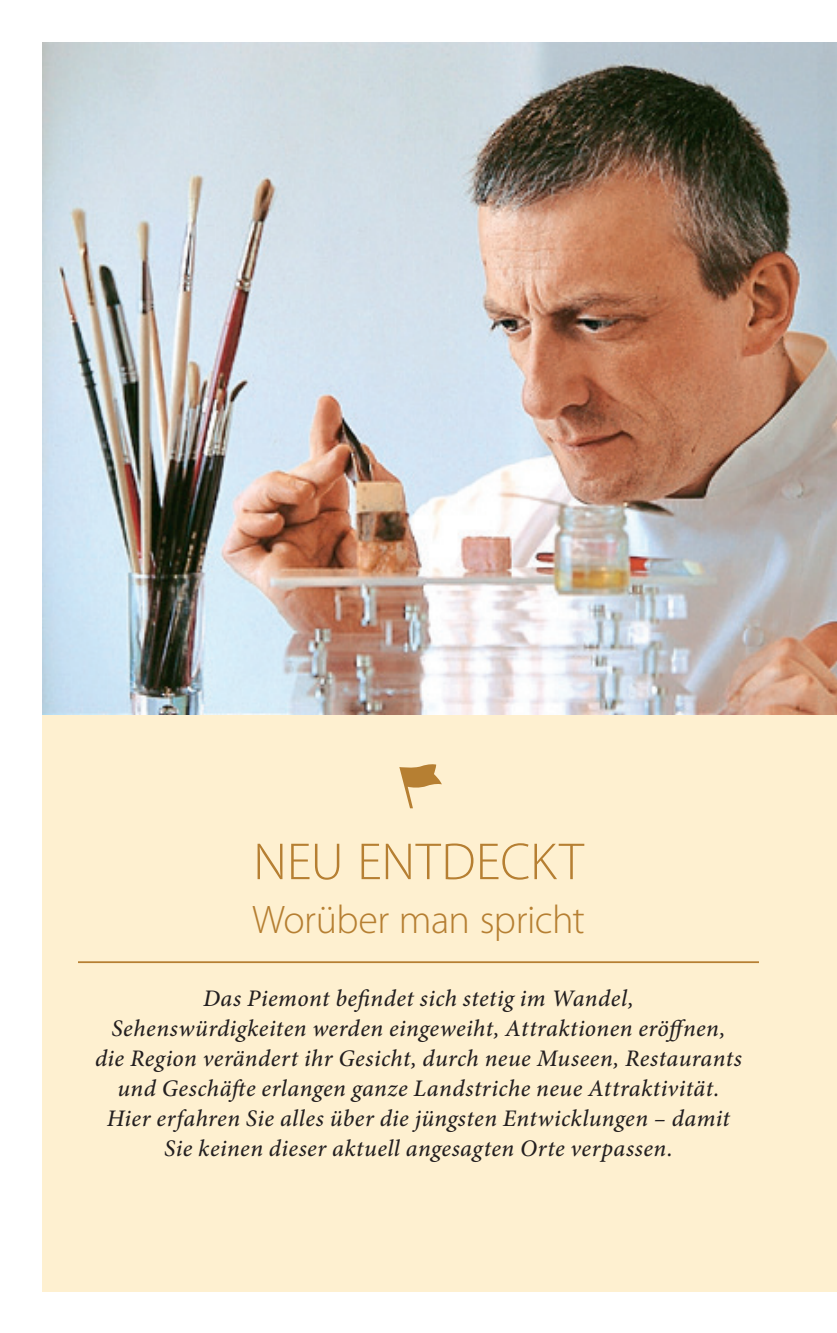
<style>
.page{position:relative;width:837px;height:1333px;background:#fff}
.page>*{position:absolute;margin:0;border:0;box-sizing:border-box;transform-origin:0 0}
.t1{font:300 52.5px "Myriad Pro";letter-spacing:.005em;color:#b67f32}
.t2{font:300 40px "Myriad Pro";letter-spacing:-.015em;color:#b67f32}
.t3{font:italic 500 23.75px/30px "Minion Pro";letter-spacing:.02em;color:#231f20;text-align:center}
</style>
<div class="page">
<div style="left:43px;top:43px;width:793px;height:1248px;background:#fef0d0"></div>
<img style="left:43px;top:43px;width:793px;height:671px">
<hr style="left:78px;top:961px;width:680px;height:2px;background:#b67f32">
<svg style="left:399px;top:764px;width:42px;height:44px"></svg>
<h1 class="t1" style="left:253px;top:841px;width:332px">NEU ENTDECKT</h1>
<h2 class="t2" style="left:252px;top:904px;width:334px">Worüber man spricht</h2>
<p class="t3" style="left:95px;top:984px;width:648px">Das Piemont befindet sich stetig im Wandel,<br>Sehenswürdigkeiten werden eingeweiht, Attraktionen eröffnen, die Region verändert ihr Gesicht, durch neue Museen, Restaurants und Geschäfte erlangen ganze Landstriche neue Attraktivität.<br>Hier erfahren Sie alles über die jüngsten Entwicklungen – damit Sie keinen dieser aktuell angesagten Orte verpassen.</p>
</div>
